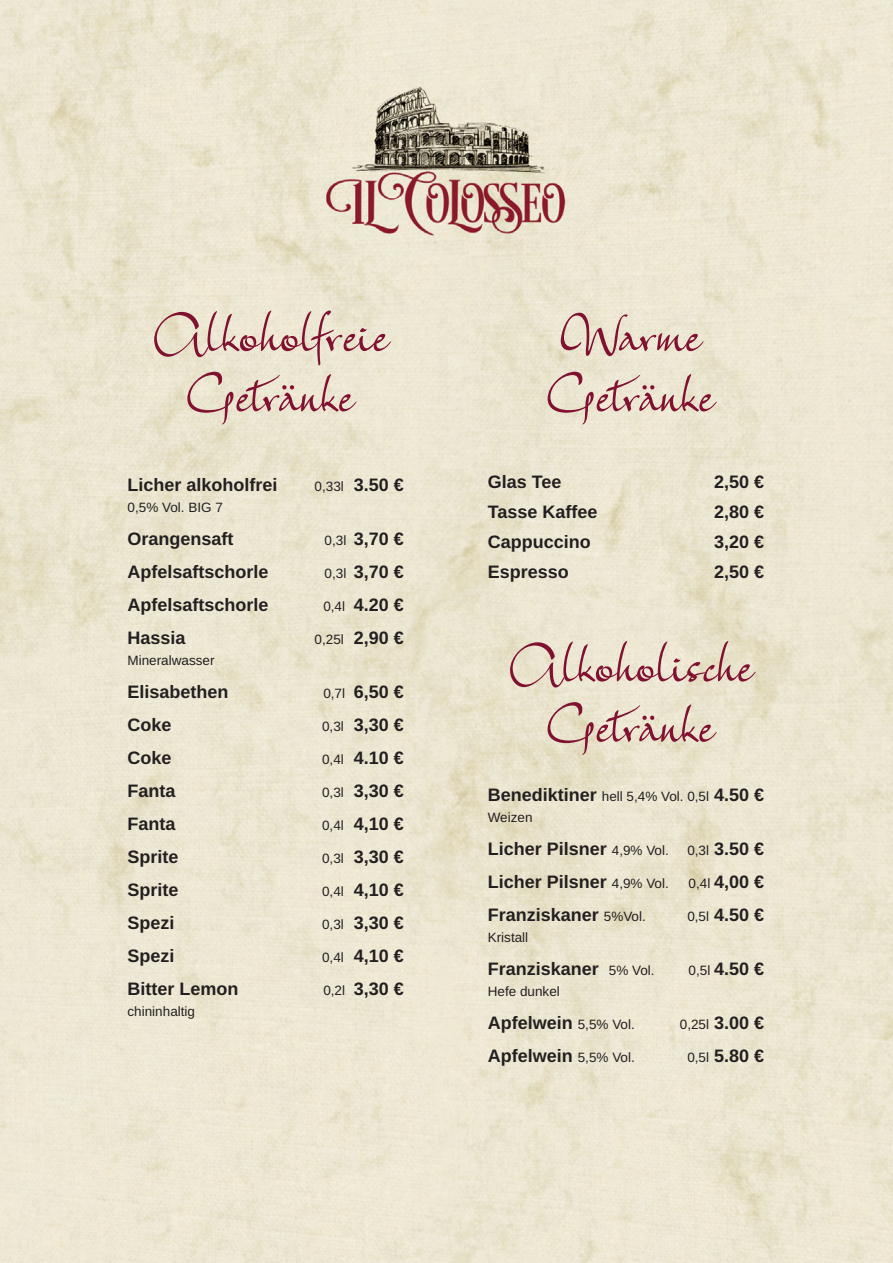
<style>
.page{position:relative;width:893px;height:1263px;background:#fff}
.page>*{position:absolute;margin:0;border:0;box-sizing:border-box;transform-origin:0 0}
.t1{font:900 54px/60.3px "Genial";color:#811131;text-align:center}
.t2{font:700 18px "Arimo";color:#231f20}
.t3{font:13.5px "Arimo";color:#231f20}
.s1{font-weight:700;font-size:18px}
.s2{font-weight:400;font-size:13.5px}
</style>
<div class="page">
<img style="left:0;top:0;width:893px;height:1263px">
<h1 class="t1" style="left:149px;top:308px;width:239px">Alkoholfreie<br>Getränke</h1>
<p class="t2" style="left:128px;top:474px;width:152px">Licher alkoholfrei</p>
<p class="t3" style="left:315px;top:479px;width:91px">0,33l <span class="s1">3.50 €</span></p>
<p class="t3" style="left:128px;top:500px;width:97px">0,5% Vol. BIG 7</p>
<p class="t2" style="left:128px;top:528px;width:108px">Orangensaft</p>
<p class="t2" style="left:325px;top:528px;width:81px"><span class="s2">0,3l</span> 3,70 €</p>
<p class="t2" style="left:128px;top:561px;width:143px">Apfelsaftschorle</p>
<p class="t2" style="left:325px;top:561px;width:81px"><span class="s2">0,3l</span> 3,70 €</p>
<p class="t2" style="left:128px;top:594px;width:143px">Apfelsaftschorle</p>
<p class="t2" style="left:323px;top:594px;width:82px"><span class="s2">0,4l</span> 4.20 €</p>
<p class="t2" style="left:128px;top:627px;width:60px">Hassia</p>
<p class="t3" style="left:315px;top:632px;width:91px">0,25l <span class="s1">2,90 €</span></p>
<p class="t3" style="left:128px;top:653px;width:89px">Mineralwasser</p>
<p class="t2" style="left:128px;top:681px;width:103px">Elisabethen</p>
<p class="t2" style="left:323px;top:681px;width:82px"><span class="s2">0,7l</span> 6,50 €</p>
<p class="t2" style="left:128px;top:714px;width:46px">Coke</p>
<p class="t2" style="left:322px;top:714px;width:83px"><span class="s2">0,3l</span> 3,30 €</p>
<p class="t2" style="left:128px;top:747px;width:46px">Coke</p>
<p class="t2" style="left:322px;top:747px;width:83px"><span class="s2">0,4l</span> 4.10 €</p>
<p class="t2" style="left:128px;top:780px;width:50px">Fanta</p>
<p class="t2" style="left:322px;top:780px;width:83px"><span class="s2">0,3l</span> 3,30 €</p>
<p class="t2" style="left:128px;top:813px;width:50px">Fanta</p>
<p class="t2" style="left:322px;top:813px;width:83px"><span class="s2">0,4l</span> 4,10 €</p>
<p class="t2" style="left:128px;top:846px;width:53px">Sprite</p>
<p class="t2" style="left:322px;top:846px;width:83px"><span class="s2">0,3l</span> 3,30 €</p>
<p class="t2" style="left:128px;top:879px;width:53px">Sprite</p>
<p class="t2" style="left:322px;top:879px;width:83px"><span class="s2">0,4l</span> 4,10 €</p>
<p class="t2" style="left:128px;top:912px;width:49px">Spezi</p>
<p class="t2" style="left:322px;top:912px;width:83px"><span class="s2">0,3l</span> 3,30 €</p>
<p class="t2" style="left:128px;top:945px;width:49px">Spezi</p>
<p class="t2" style="left:322px;top:945px;width:83px"><span class="s2">0,4l</span> 4,10 €</p>
<p class="t2" style="left:128px;top:978px;width:113px">Bitter Lemon</p>
<p class="t2" style="left:323px;top:978px;width:82px"><span class="s2">0,2l</span> 3,30 €</p>
<p class="t3" style="left:128px;top:1004px;width:69px">chininhaltig</p>
<h1 class="t1" style="left:544px;top:308px;width:170px;text-align:left">Warme<br>Getränke</h1>
<p class="t2" style="left:488px;top:471px;width:75px">Glas Tee</p>
<p class="t2" style="left:714px;top:471px;width:52px">2,50 €</p>
<p class="t2" style="left:488px;top:501px;width:111px">Tasse Kaffee</p>
<p class="t2" style="left:714px;top:501px;width:52px">2,80 €</p>
<p class="t2" style="left:488px;top:531px;width:105px">Cappuccino</p>
<p class="t2" style="left:714px;top:531px;width:52px">3,20 €</p>
<p class="t2" style="left:488px;top:561px;width:83px">Espresso</p>
<p class="t2" style="left:714px;top:561px;width:52px">2,50 €</p>
<h1 class="t1" style="left:505px;top:638px;width:248px">Alkoholische<br>Getränke</h1>
<p class="t2" style="left:488px;top:784px;width:278px">Benediktiner <span class="s2">hell 5,4% Vol. 0,5l</span> 4.50 €</p>
<p class="t3" style="left:488px;top:809px;width:46px">Weizen</p>
<p class="t2" style="left:488px;top:838px;width:183px">Licher Pilsner <span class="s2">4,9% Vol.</span></p>
<p class="t2" style="left:687px;top:838px;width:78px"><span class="s2">0,3l</span> 3.50 €</p>
<p class="t2" style="left:488px;top:871px;width:183px">Licher Pilsner <span class="s2">4,9% Vol.</span></p>
<p class="t2" style="left:689px;top:871px;width:77px"><span class="s2">0,4l</span> 4,00 €</p>
<p class="t2" style="left:488px;top:904px;width:160px">Franziskaner <span class="s2">5%Vol.</span></p>
<p class="t2" style="left:687px;top:904px;width:78px"><span class="s2">0,5l</span> 4.50 €</p>
<p class="t3" style="left:488px;top:929px;width:42px">Kristall</p>
<p class="t2" style="left:488px;top:958px;width:168px">Franziskaner <span class="s2">5% Vol.</span></p>
<p class="t2" style="left:689px;top:958px;width:77px"><span class="s2">0,5l</span> 4.50 €</p>
<p class="t3" style="left:488px;top:983px;width:74px">Hefe dunkel</p>
<p class="t2" style="left:488px;top:1012px;width:149px">Apfelwein <span class="s2">5,5% Vol.</span></p>
<p class="t3" style="left:680px;top:1016px;width:86px">0,25l <span class="s1">3.00 €</span></p>
<p class="t2" style="left:488px;top:1045px;width:149px">Apfelwein <span class="s2">5,5% Vol.</span></p>
<p class="t2" style="left:687px;top:1045px;width:78px"><span class="s2">0,5l</span> 5.80 €</p>
</div>
